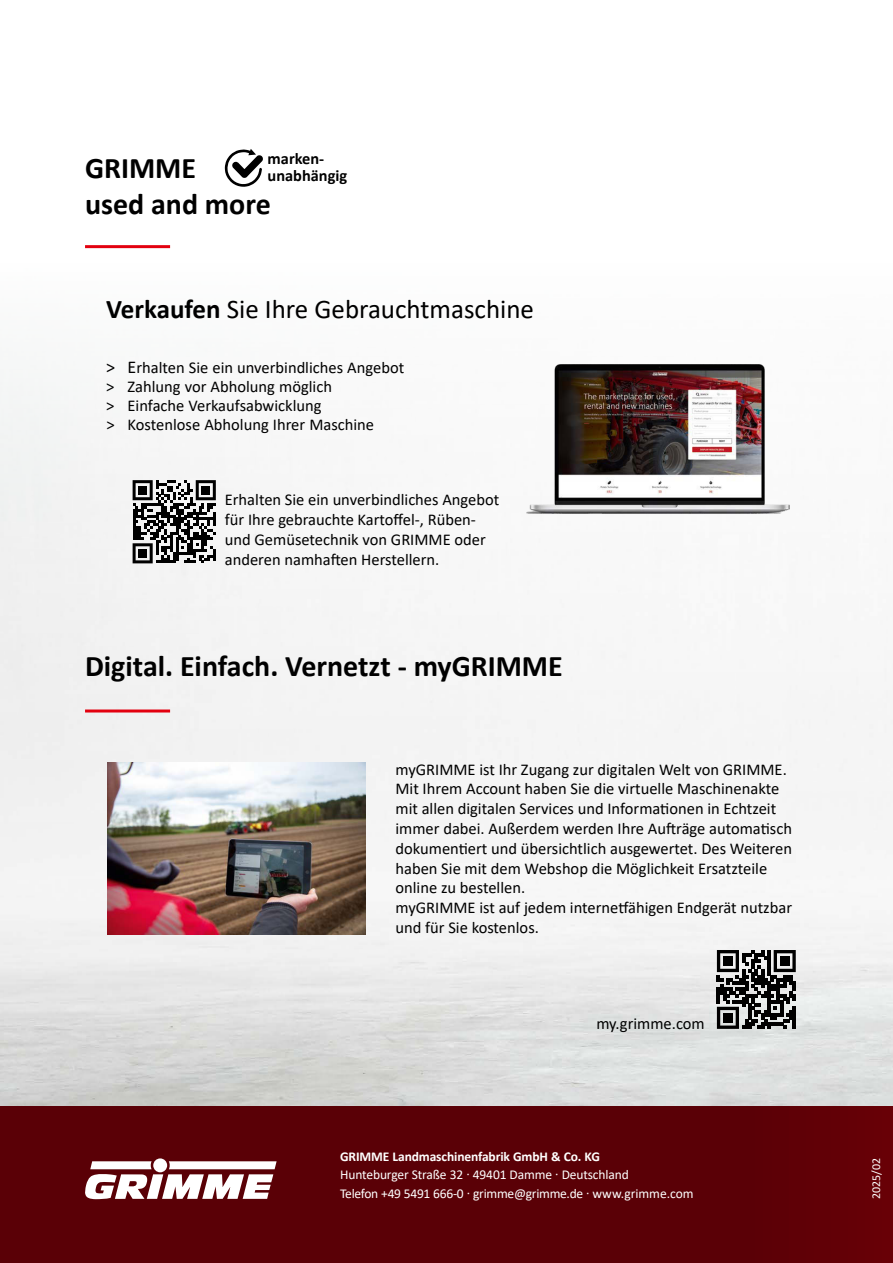
<style>
.page{position:relative;width:893px;height:1263px;background:#fff}
.page>*{position:absolute;margin:0;border:0;box-sizing:border-box;transform-origin:0 0}
.t1{font:700 30px/36px "Calibri";color:#000}
.t2{font:27px "Calibri";color:#000}
.t3{font:16.5px/19.8px "Calibri";color:#000}
.t4{font:700 16.35px/16.4px "Calibri";color:#000}
.t5{font:13.5px/18.6px "Calibri";letter-spacing:-.01em;color:#fff}
.t6{font:700 13.5px "Calibri";letter-spacing:-.01em;color:#fff}
.t7{font:12px "Calibri";color:#fff}
.s1{font-weight:700}
.s2{font-size:18px}
</style>
<div class="page">
<div style="left:0;top:1106px;width:893px;height:157px;background:#5a0006"></div>
<img style="left:0;top:166px;width:893px;height:940px">
<svg style="left:85px;top:1158px;width:192px;height:41px"></svg>
<hr style="left:85px;top:709px;width:85px;height:3px;background:#e3000f">
<svg style="left:225px;top:149px;width:39px;height:38px"></svg>
<hr style="left:85px;top:245px;width:85px;height:3px;background:#e3000f">
<div style="left:128px;top:474px;width:93px;height:95px;background:#f4f4f4"></div>
<svg style="left:133px;top:480px;width:83px;height:83px"></svg>
<div style="left:138px;top:486px;width:9px;height:8px;background:#000"></div>
<div style="left:201px;top:486px;width:9px;height:8px;background:#000"></div>
<div style="left:138px;top:549px;width:9px;height:9px;background:#000"></div>
<div style="left:711px;top:944px;width:91px;height:91px;background:linear-gradient(to bottom,#f3f2f2,#dfe3e2)"></div>
<svg style="left:717px;top:950px;width:79px;height:79px;background:#5e5f5f"></svg>
<div style="left:723px;top:956px;width:10px;height:10px;background:#000"></div>
<div style="left:780px;top:956px;width:9px;height:10px;background:#000"></div>
<div style="left:723px;top:1013px;width:10px;height:9px;background:#000"></div>
<div style="left:709px;top:942px;width:95px;height:95px;border:3px solid #fff"></div>
<img style="left:504px;top:353px;width:293px;height:167px">
<img style="left:107px;top:762px;width:259px;height:172px">
<h1 class="t1" style="left:85px;top:149px;width:187px">GRIMME<br>used and more</h1>
<p class="t4" style="left:268px;top:150px;width:81px">marken&shy;unabhängig</p>
<h2 class="t2" style="left:106px;top:290px;width:429px"><span class="s1">Verkaufen</span> Sie Ihre Gebrauchtmaschine</h2>
<p class="t3" style="left:106px;top:358px;width:299px;line-height:19px"><span class="s2">&gt; E</span>rhalten Sie ein unverbindliches Angebot &gt; Zahlung vor Abholung möglich<br>&gt; Einfache Verkaufsabwicklung<br>&gt; Kostenlose Abholung Ihrer Maschine</p>
<p class="t3" style="left:225px;top:489px;width:276px">Erhalten Sie ein unverbindliches Angebot für Ihre gebrauchte Kartoffel-, Rüben&shy;und Gemüsetechnik von GRIMME oder anderen namhaften Herstellern.</p>
<h1 class="t1" style="left:85px;top:648px;width:479px">Digital. Einfach. Vernetzt - myGRIMME</h1>
<p class="t3" style="left:395px;top:759px;width:398px">myGRIMME ist Ihr Zugang zur digitalen Welt von GRIMME.<br>Mit Ihrem Account haben Sie die virtuelle Maschinenakte mit allen digitalen Services und Informationen in Echtzeit immer dabei. Außerdem werden Ihre Aufträge automatisch dokumentiert und übersichtlich ausgewertet. Des Weiteren haben Sie mit dem Webshop die Möglichkeit Ersatzteile online zu bestellen.<br>myGRIMME ist auf jedem internetfähigen Endgerät nutzbar und für Sie kostenlos.</p>
<p class="t3" style="left:596px;top:1013px;width:110px">my.grimme.com</p>
<p class="t6" style="left:340px;top:1147px;width:261px">GRIMME Landmaschinenfabrik GmbH &amp; Co. KG</p>
<p class="t5" style="left:340px;top:1165px;width:355px">Hunteburger Straße 32 · 49401 Damme · Deutschland<br>Telefon +49 5491 666-0 · grimme@grimme.de · www.grimme.com</p>
<p class="t7" style="left:868px;top:1199px;width:43px;rotate:-90deg">2025/02</p>
</div>
